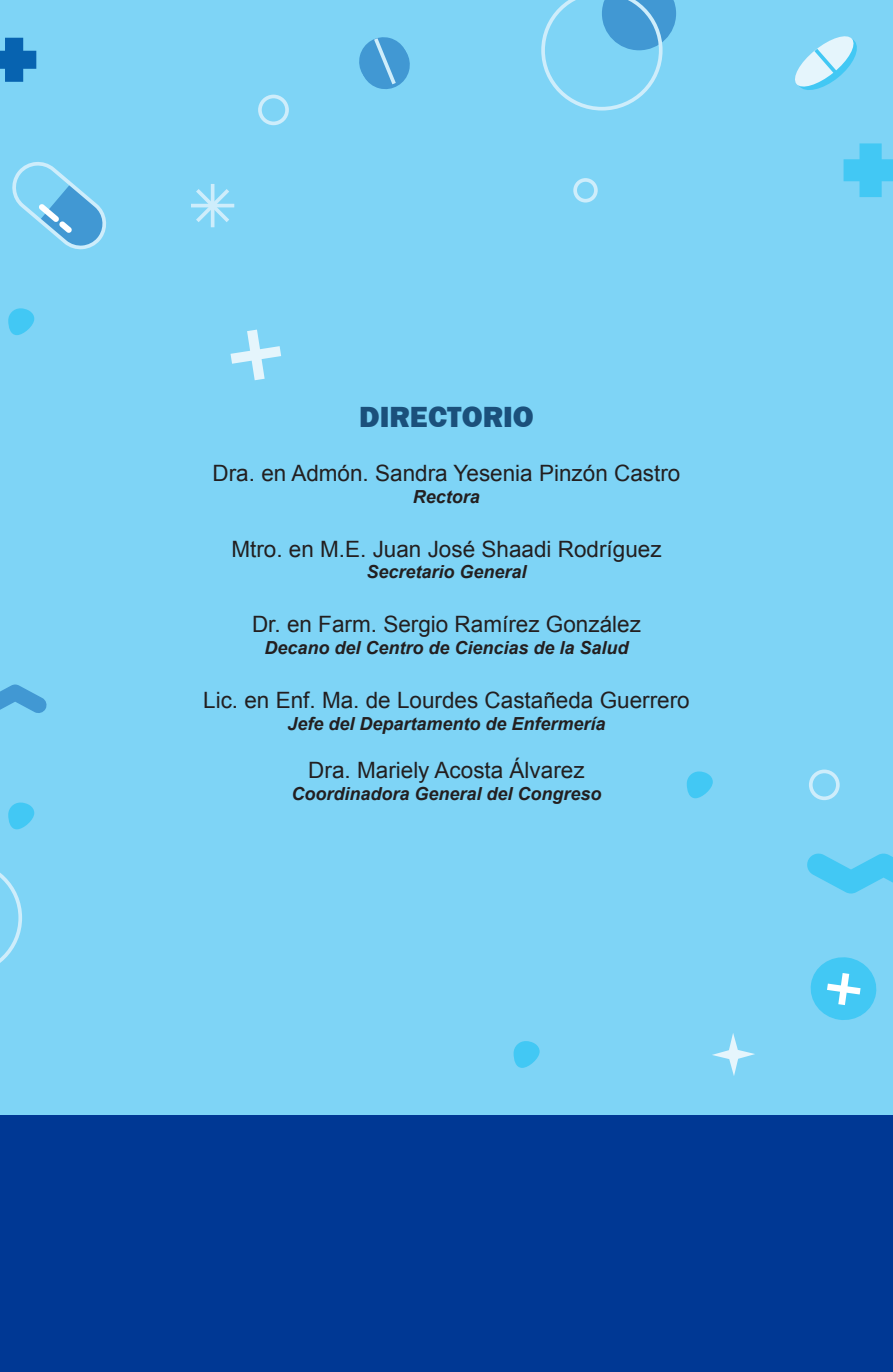
<style>
.page{position:relative;width:893px;height:1372px;background:#fff}
.page>*{position:absolute;margin:0;border:0;box-sizing:border-box;transform-origin:0 0}
.t1{font:800 29.25px "Franklin Gothic IT Cby BT";color:#1b507b}
.t2{font:22.5px "Arial";color:#231f20}
.t3{font:italic 700 18px "Arial";color:#231f20}
</style>
<div class="page">
<div style="left:0;top:0;width:893px;height:1371px;background:#7ed4f6"></div>
<svg style="left:0;top:873px;width:22px;height:90px"></svg>
<div style="left:258px;top:95px;width:31px;height:30px;border:4px solid #ceedfb;border-radius:50%"></div>
<div style="left:809px;top:769px;width:31px;height:31px;border:4px solid #ceedfb;border-radius:50%"></div>
<div style="left:573px;top:178px;width:25px;height:24px;border:4px solid #ceedfb;border-radius:50%"></div>
<hr style="left:211px;top:184px;width:3px;height:43px;background:#ceedfb">
<hr style="left:191px;top:204px;width:43px;height:3px;background:#ceedfb">
<svg style="left:192px;top:185px;width:41px;height:41px"></svg>
<svg style="left:712px;top:1033px;width:43px;height:43px"></svg>
<svg style="left:359px;top:37px;width:51px;height:52px"></svg>
<svg style="left:795px;top:36px;width:62px;height:54px"></svg>
<svg style="left:12px;top:162px;width:94px;height:88px"></svg>
<svg style="left:0;top:38px;width:36px;height:44px"></svg>
<svg style="left:541px;top:0;width:135px;height:110px"></svg>
<svg style="left:0;top:684px;width:47px;height:29px"></svg>
<svg style="left:843px;top:143px;width:50px;height:54px"></svg>
<svg style="left:807px;top:853px;width:86px;height:40px"></svg>
<svg style="left:230px;top:329px;width:51px;height:52px"></svg>
<svg style="left:810px;top:957px;width:67px;height:63px"></svg>
<svg style="left:8px;top:308px;width:26px;height:27px"></svg>
<svg style="left:514px;top:1041px;width:26px;height:26px"></svg>
<svg style="left:687px;top:771px;width:26px;height:27px"></svg>
<svg style="left:8px;top:802px;width:26px;height:27px"></svg>
<div style="left:0;top:1115px;width:893px;height:256px;background:#003894"></div>
<p class="t1" style="left:359px;top:398px;width:176px">DIRECTORIO</p>
<p class="t2" style="left:213px;top:458px;width:469px">Dra. en Admón. Sandra Yesenia Pinzón Castro</p>
<p class="t3" style="left:413px;top:484px;width:69px">Rectora</p>
<p class="t2" style="left:231px;top:534px;width:432px">Mtro. en M.E. Juan José Shaadi Rodríguez</p>
<p class="t3" style="left:366px;top:560px;width:162px">Secretario General</p>
<p class="t2" style="left:252px;top:609px;width:390px">Dr. en Farm. Sergio Ramírez González</p>
<p class="t3" style="left:264px;top:635px;width:366px">Decano del Centro de Ciencias de la Salud</p>
<p class="t2" style="left:203px;top:685px;width:488px">Lic. en Enf. Ma. de Lourdes Castañeda Guerrero</p>
<p class="t3" style="left:287px;top:711px;width:320px">Jefe del Departamento de Enfermería</p>
<p class="t2" style="left:308px;top:755px;width:278px">Dra. Mariely Acosta Álvarez</p>
<p class="t3" style="left:291px;top:781px;width:312px">Coordinadora General del Congreso</p>
</div>
